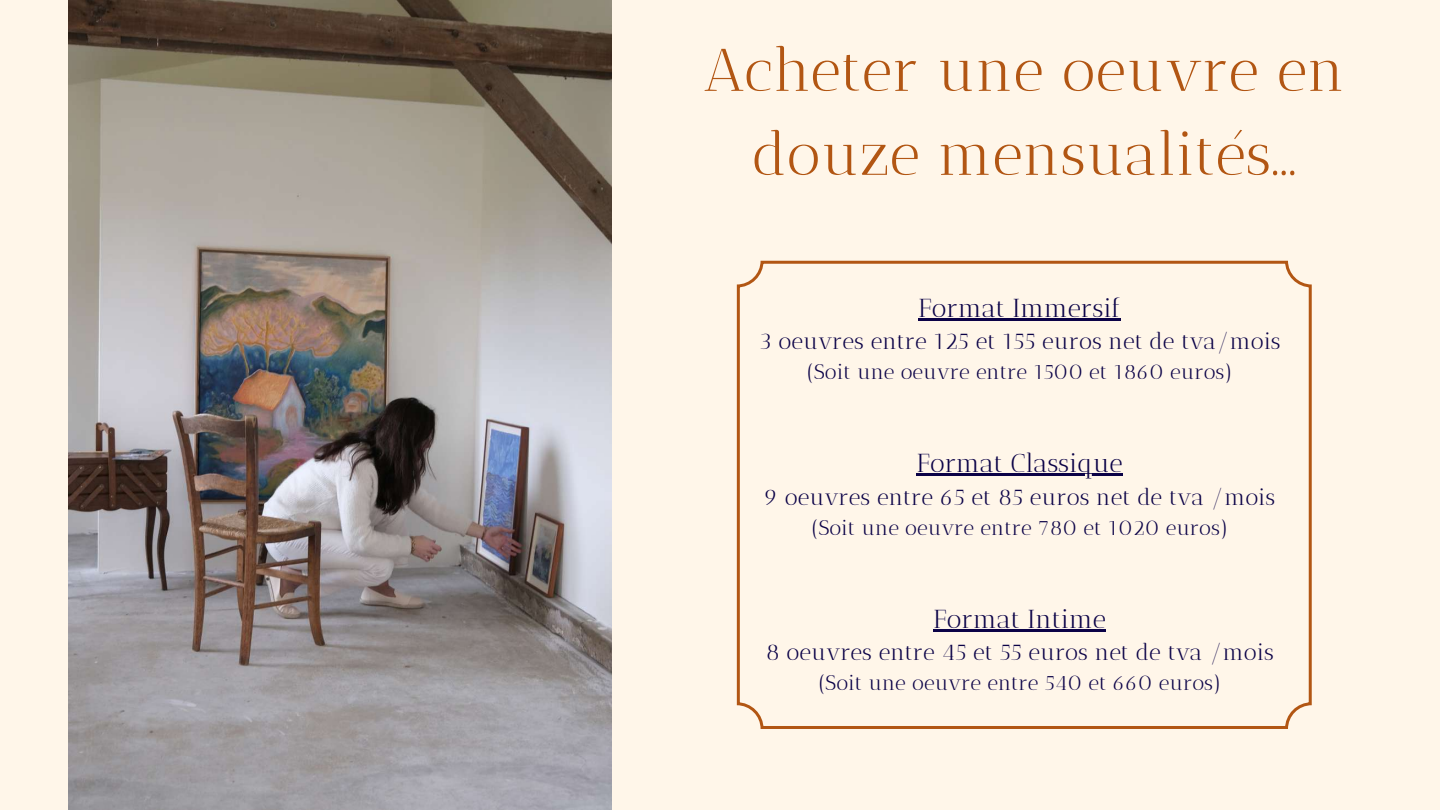
<style>
.page{position:relative;width:1440px;height:810px;background:#fff6e9}
.page>*{position:absolute;margin:0;border:0;box-sizing:border-box;transform-origin:0 0}
.t1{font:60px/84px "Antic Didone";color:#b25613;text-align:center}
.t2{font:26px "Antic Didone";color:#0b0247}
.t3{font:23px "Antic Didone";color:#0b0247}
.t4{font:21px "Antic Didone";color:#0b0247}
</style>
<div class="page">
<svg style="left:737px;top:261px;width:575px;height:468px"></svg>
<hr style="left:919px;top:319px;width:202px;height:2px;background:#0b0247">
<hr style="left:917px;top:474px;width:206px;height:2px;background:#0b0247">
<hr style="left:934px;top:629px;width:172px;height:2px;background:#0b0247">
<img style="left:69px;top:0;width:543px;height:810px">
<h1 class="t1" style="left:704px;top:28px;width:643px">Acheter une oeuvre en douze mensualités...</h1>
<p class="t2" style="left:919px;top:293px;width:204px">Format Immersif</p>
<p class="t3" style="left:759px;top:328px;width:523px">3 oeuvres entre 125 et 155 euros net de tva/mois</p>
<p class="t4" style="left:807px;top:360px;width:428px">(Soit une oeuvre entre 1500 et 1860 euros)</p>
<p class="t2" style="left:917px;top:448px;width:208px">Format Classique</p>
<p class="t3" style="left:764px;top:483px;width:513px">9 oeuvres entre 65 et 85 euros net de tva /mois</p>
<p class="t4" style="left:811px;top:515px;width:419px">(Soit une oeuvre entre 780 et 1020 euros)</p>
<p class="t2" style="left:934px;top:603px;width:174px">Format Intime</p>
<p class="t3" style="left:766px;top:638px;width:510px">8 oeuvres entre 45 et 55 euros net de tva /mois</p>
<p class="t4" style="left:818px;top:670px;width:405px">(Soit une oeuvre entre 540 et 660 euros)</p>
</div>
